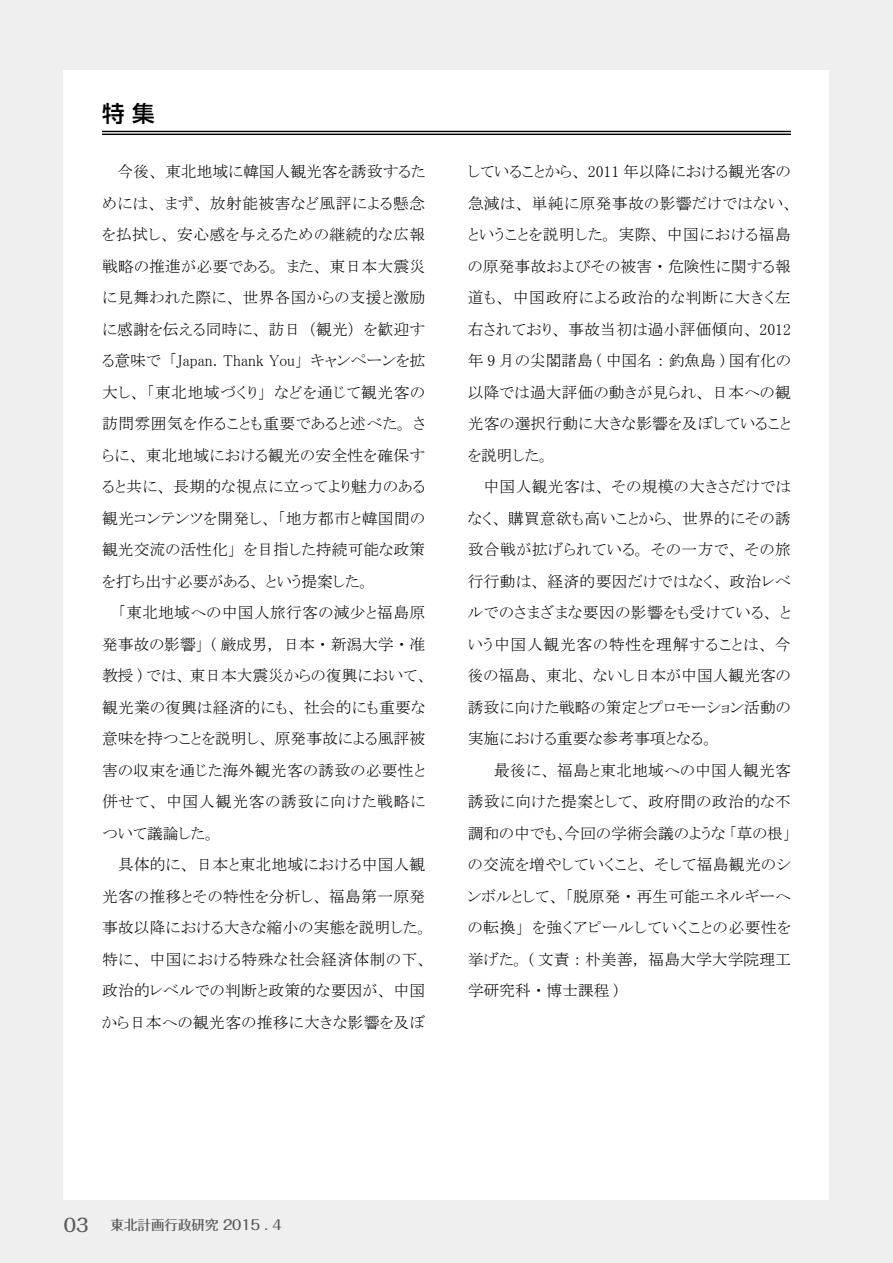
<style>
.page{position:relative;width:893px;height:1263px;background:#efefef}
.page>*{position:absolute;margin:0;border:0;box-sizing:border-box;transform-origin:0 0}
.t1{font:500 22.5px "Shin Go Pro";color:#000}
.t2{font:15.75px/31.5px "MS P Mincho";letter-spacing:.01em;color:#000;text-align:justify}
.t3{font:500 13.5px "Folk Pro";color:#595757}
.s1{font-size:18px}
</style>
<div class="page">
<div style="left:64px;top:70px;width:765px;height:1129px;background:#fff"></div>
<hr style="left:102px;top:131px;width:689px;height:1px;background:#000">
<hr style="left:102px;top:134px;width:689px;height:1px;background:#000">
<h1 class="t1" style="left:102px;top:95px;width:54px">特集</h1>
<p class="t2" style="left:102px;top:156px;width:325px;text-indent:16px">今後、東北地域に韓国人観光客を誘致するためには、まず、放射能被害など風評による懸念を払拭し、安心感を与えるための継続的な広報戦略の推進が必要である。また、東日本大震災に見舞われた際に、世界各国からの支援と激励に感謝を伝える同時に、訪日（観光）を歓迎する意味で「Japan. Thank You」キャンペーンを拡大し、「東北地域づくり」などを通じて観光客の訪問雰囲気を作ることも重要であると述べた。さらに、東北地域における観光の安全性を確保すると共に、長期的な視点に立ってより魅力のある観光コンテンツを開発し、「地方都市と韓国間の観光交流の活性化」を目指した持続可能な政策を打ち出す必要がある、という提案した。</p>
<p class="t2" style="left:102px;top:597px;width:327px;text-align:left;text-indent:16px">「東北地域への中国人旅行客の減少と福島原発事故の影響」 ( 厳成男，日本・新潟大学・准教授 ) では、東日本大震災からの復興において、観光業の復興は経済的にも、社会的にも重要な意味を持つことを説明し、原発事故による風評被害の収束を通じた海外観光客の誘致の必要性と併せて、中国人観光客の誘致に向けた戦略について議論した。</p>
<p class="t2" style="left:102px;top:849px;width:327px;text-align:left;text-indent:16px">具体的に、日本と東北地域における中国人観光客の推移とその特性を分析し、福島第一原発事故以降における大きな縮小の実態を説明した。特に、中国における特殊な社会経済体制の下、政治的レベルでの判断と政策的な要因が、中国から日本への観光客の推移に大きな影響を及ぼ</p>
<p class="t2" style="left:468px;top:156px;width:327px;text-align:left">していることから、 2011 年以降における観光客の急減は、単純に原発事故の影響だけではない、ということを説明した。実際、中国における福島の原発事故およびその被害・危険性に関する報道も、中国政府による政治的な判断に大きく左右されており、事故当初は過小評価傾向、 2012年 9 月の尖閣諸島 ( 中国名：釣魚島 ) 国有化の以降では過大評価の動きが見られ、日本への観光客の選択行動に大きな影響を及ぼしていることを説明した。</p>
<p class="t2" style="left:468px;top:471px;width:325px;text-indent:16px">中国人観光客は、その規模の大きさだけではなく、購買意欲も高いことから、世界的にその誘致合戦が拡げられている。その一方で、その旅行行動は、経済的要因だけではなく、政治レベルでのさまざまな要因の影響をも受けている、という中国人観光客の特性を理解することは、今後の福島、東北、ないし日本が中国人観光客の誘致に向けた戦略の策定とプロモーション活動の実施における重要な参考事項となる。</p>
<p class="t2" style="left:468px;top:754px;width:325px;text-indent:16px">　最後に、福島と東北地域への中国人観光客誘致に向けた提案として、政府間の政治的な不調和の中でも、今回の学術会議のような「草の根」の交流を増やしていくこと、そして福島観光のシンボルとして、「脱原発・再生可能エネルギーへの転換」を強くアピールしていくことの必要性を挙げた。 ( 文責：朴美善，福島大学大学院理工学研究科・博士課程 )</p>
<p class="t3" style="left:64px;top:1214px;width:219px"><span class="s1">03</span> 東北計画行政研究 2015 . 4</p>
</div>
